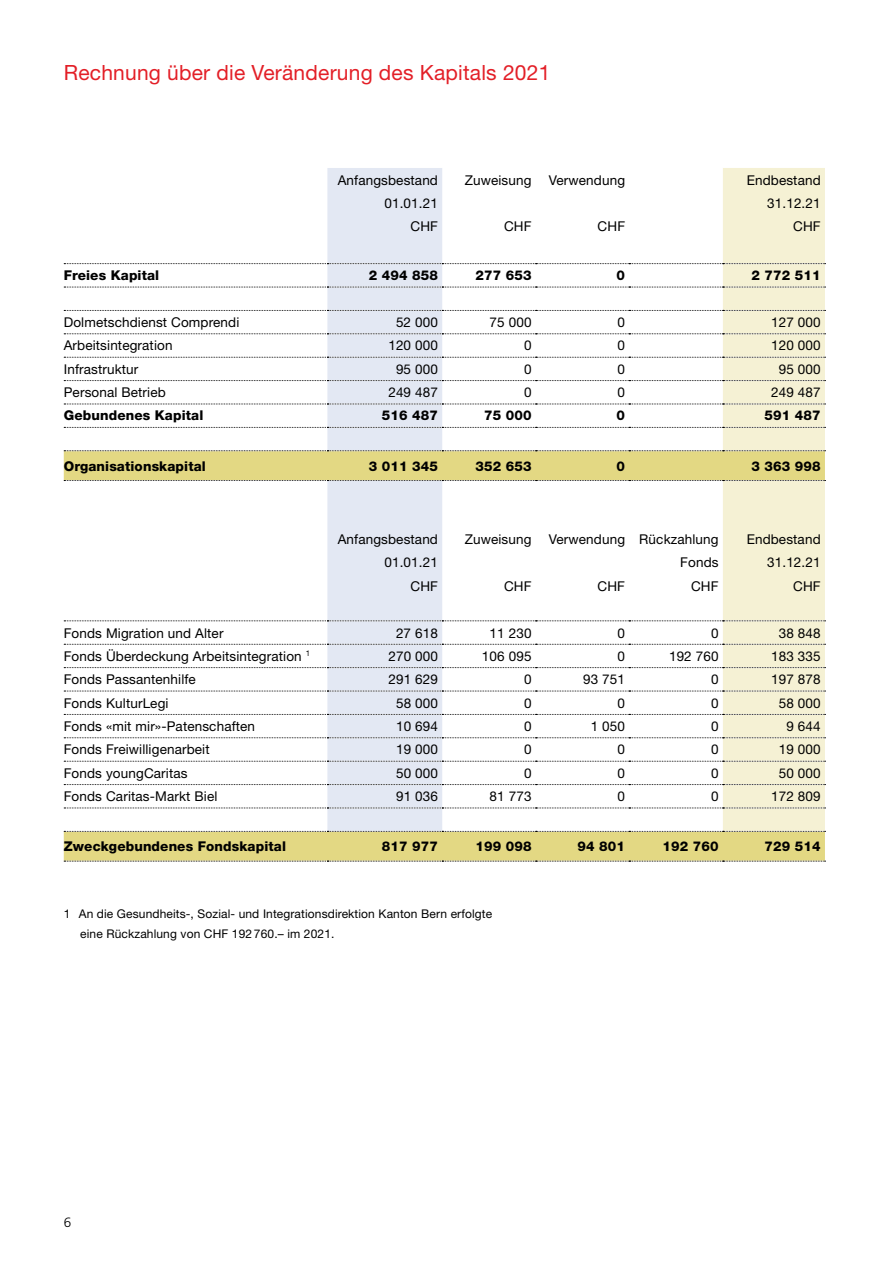
<style>
.page{position:relative;width:893px;height:1263px;background:#fff}
.page>*{position:absolute;margin:0;border:0;box-sizing:border-box;transform-origin:0 0}
.t1{font:21px "Helvetica Neue";letter-spacing:.01em;color:#e31f27}
.t2{font:13.5px "Helvetica Neue";letter-spacing:.01em;color:#000}
.t3{font:800 13.5px "Helvetica Neue";letter-spacing:.01em;color:#000}
.t4{font:300 13.5px "Frutiger";color:#000}
.t5{font:12px/19.2px "Helvetica Neue";letter-spacing:.01em;color:#000}
</style>
<div class="page">
<div style="left:327px;top:168px;width:115px;height:282px;background:#e3e8f3"></div>
<div style="left:723px;top:168px;width:102px;height:282px;background:#f5f1d4"></div>
<svg style="left:64px;top:451px;width:761px;height:410px"></svg>
<svg style="left:64px;top:263px;width:762px;height:1px"></svg>
<svg style="left:64px;top:287px;width:762px;height:1px"></svg>
<svg style="left:64px;top:310px;width:762px;height:1px"></svg>
<svg style="left:64px;top:333px;width:762px;height:1px"></svg>
<svg style="left:64px;top:357px;width:762px;height:1px"></svg>
<svg style="left:64px;top:380px;width:762px;height:1px"></svg>
<svg style="left:64px;top:404px;width:762px;height:1px"></svg>
<svg style="left:64px;top:427px;width:762px;height:1px"></svg>
<svg style="left:64px;top:450px;width:762px;height:1px"></svg>
<svg style="left:64px;top:480px;width:762px;height:1px"></svg>
<svg style="left:64px;top:620px;width:762px;height:1px"></svg>
<svg style="left:64px;top:644px;width:762px;height:1px"></svg>
<svg style="left:64px;top:667px;width:762px;height:1px"></svg>
<svg style="left:64px;top:691px;width:762px;height:1px"></svg>
<svg style="left:64px;top:714px;width:762px;height:1px"></svg>
<svg style="left:64px;top:737px;width:762px;height:1px"></svg>
<svg style="left:64px;top:761px;width:762px;height:1px"></svg>
<svg style="left:64px;top:784px;width:762px;height:1px"></svg>
<svg style="left:64px;top:807px;width:762px;height:1px"></svg>
<svg style="left:64px;top:831px;width:762px;height:1px"></svg>
<svg style="left:64px;top:861px;width:762px;height:1px"></svg>
<h1 class="t1" style="left:64px;top:60px;width:488px">Rechnung über die Veränderung des Kapitals 2021</h1>
<p class="t2" style="left:338px;top:172px;width:102px">Anfangsbestand</p>
<p class="t2" style="left:465px;top:172px;width:68px">Zuweisung</p>
<p class="t2" style="left:549px;top:172px;width:78px">Verwendung</p>
<p class="t2" style="left:747px;top:172px;width:75px">Endbestand</p>
<p class="t2" style="left:384px;top:195px;width:55px">01.01.21</p>
<p class="t2" style="left:767px;top:195px;width:55px">31.12.21</p>
<p class="t2" style="left:410px;top:219px;width:29px">CHF</p>
<p class="t2" style="left:504px;top:219px;width:29px">CHF</p>
<p class="t2" style="left:598px;top:219px;width:29px">CHF</p>
<p class="t2" style="left:793px;top:219px;width:29px">CHF</p>
<p class="t3" style="left:64px;top:267px;width:97px">Freies Kapital</p>
<p class="t3" style="left:369px;top:267px;width:71px">2 494 858</p>
<p class="t3" style="left:475px;top:267px;width:58px">277 653</p>
<p class="t3" style="left:617px;top:267px;width:10px">0</p>
<p class="t3" style="left:751px;top:267px;width:71px">2 772 511</p>
<p class="t2" style="left:64px;top:314px;width:177px">Dolmetschdienst Comprendi</p>
<p class="t2" style="left:396px;top:314px;width:43px">52 000</p>
<p class="t2" style="left:490px;top:314px;width:43px">75 000</p>
<p class="t2" style="left:618px;top:314px;width:9px">0</p>
<p class="t2" style="left:771px;top:314px;width:51px">127 000</p>
<p class="t2" style="left:64px;top:338px;width:110px">Arbeitsintegration</p>
<p class="t2" style="left:388px;top:338px;width:51px">120 000</p>
<p class="t2" style="left:524px;top:338px;width:9px">0</p>
<p class="t2" style="left:618px;top:338px;width:9px">0</p>
<p class="t2" style="left:771px;top:338px;width:51px">120 000</p>
<p class="t2" style="left:64px;top:361px;width:76px">Infrastruktur</p>
<p class="t2" style="left:396px;top:361px;width:43px">95 000</p>
<p class="t2" style="left:524px;top:361px;width:9px">0</p>
<p class="t2" style="left:618px;top:361px;width:9px">0</p>
<p class="t2" style="left:779px;top:361px;width:43px">95 000</p>
<p class="t2" style="left:64px;top:384px;width:104px">Personal Betrieb</p>
<p class="t2" style="left:388px;top:384px;width:51px">249 487</p>
<p class="t2" style="left:524px;top:384px;width:9px">0</p>
<p class="t2" style="left:618px;top:384px;width:9px">0</p>
<p class="t2" style="left:771px;top:384px;width:51px">249 487</p>
<p class="t3" style="left:64px;top:407px;width:141px">Gebundenes Kapital</p>
<p class="t3" style="left:382px;top:407px;width:58px">516 487</p>
<p class="t3" style="left:484px;top:407px;width:49px">75 000</p>
<p class="t3" style="left:617px;top:407px;width:10px">0</p>
<p class="t3" style="left:765px;top:407px;width:58px">591 487</p>
<p class="t3" style="left:64px;top:458px;width:144px">Organisationskapital</p>
<p class="t3" style="left:369px;top:458px;width:71px">3 011 345</p>
<p class="t3" style="left:475px;top:458px;width:58px">352 653</p>
<p class="t3" style="left:617px;top:458px;width:10px">0</p>
<p class="t3" style="left:751px;top:458px;width:71px">3 363 998</p>
<p class="t2" style="left:338px;top:531px;width:102px">Anfangsbestand</p>
<p class="t2" style="left:465px;top:531px;width:68px">Zuweisung</p>
<p class="t2" style="left:549px;top:531px;width:171px">Verwendung Rückzahlung</p>
<p class="t2" style="left:747px;top:531px;width:75px">Endbestand</p>
<p class="t2" style="left:384px;top:554px;width:55px">01.01.21</p>
<p class="t2" style="left:680px;top:554px;width:40px">Fonds</p>
<p class="t2" style="left:767px;top:554px;width:55px">31.12.21</p>
<p class="t2" style="left:410px;top:578px;width:29px">CHF</p>
<p class="t2" style="left:504px;top:578px;width:29px">CHF</p>
<p class="t2" style="left:597px;top:578px;width:29px">CHF</p>
<p class="t2" style="left:691px;top:578px;width:29px">CHF</p>
<p class="t2" style="left:793px;top:578px;width:29px">CHF</p>
<p class="t2" style="left:64px;top:625px;width:161px">Fonds Migration und Alter</p>
<p class="t2" style="left:396px;top:625px;width:43px">27 618</p>
<p class="t2" style="left:490px;top:625px;width:43px">11 230</p>
<p class="t2" style="left:618px;top:625px;width:9px">0</p>
<p class="t2" style="left:711px;top:625px;width:9px">0</p>
<p class="t2" style="left:779px;top:625px;width:43px">38 848</p>
<p class="t2" style="left:64px;top:648px;width:248px">Fonds Überdeckung Arbeitsintegration <sup>1</sup></p>
<p class="t2" style="left:388px;top:648px;width:51px">270 000</p>
<p class="t2" style="left:482px;top:648px;width:51px">106 095</p>
<p class="t2" style="left:618px;top:648px;width:9px">0</p>
<p class="t2" style="left:669px;top:648px;width:51px">192 760</p>
<p class="t2" style="left:771px;top:648px;width:51px">183 335</p>
<p class="t2" style="left:64px;top:671px;width:134px">Fonds Passantenhilfe</p>
<p class="t2" style="left:388px;top:671px;width:51px">291 629</p>
<p class="t2" style="left:524px;top:671px;width:9px">0</p>
<p class="t2" style="left:583px;top:671px;width:43px">93 751</p>
<p class="t2" style="left:711px;top:671px;width:9px">0</p>
<p class="t2" style="left:771px;top:671px;width:51px">197 878</p>
<p class="t2" style="left:64px;top:695px;width:106px">Fonds KulturLegi</p>
<p class="t2" style="left:396px;top:695px;width:43px">58 000</p>
<p class="t2" style="left:524px;top:695px;width:9px">0</p>
<p class="t2" style="left:618px;top:695px;width:9px">0</p>
<p class="t2" style="left:711px;top:695px;width:9px">0</p>
<p class="t2" style="left:779px;top:695px;width:43px">58 000</p>
<p class="t2" style="left:64px;top:718px;width:193px">Fonds «mit mir»-Patenschaften</p>
<p class="t2" style="left:396px;top:718px;width:43px">10 694</p>
<p class="t2" style="left:524px;top:718px;width:9px">0</p>
<p class="t2" style="left:591px;top:718px;width:36px">1 050</p>
<p class="t2" style="left:711px;top:718px;width:9px">0</p>
<p class="t2" style="left:786px;top:718px;width:36px">9 644</p>
<p class="t2" style="left:64px;top:742px;width:147px">Fonds Freiwilligenarbeit</p>
<p class="t2" style="left:396px;top:742px;width:43px">19 000</p>
<p class="t2" style="left:524px;top:742px;width:9px">0</p>
<p class="t2" style="left:618px;top:742px;width:9px">0</p>
<p class="t2" style="left:711px;top:742px;width:9px">0</p>
<p class="t2" style="left:779px;top:742px;width:43px">19 000</p>
<p class="t2" style="left:64px;top:765px;width:125px">Fonds youngCaritas</p>
<p class="t2" style="left:396px;top:765px;width:43px">50 000</p>
<p class="t2" style="left:524px;top:765px;width:9px">0</p>
<p class="t2" style="left:618px;top:765px;width:9px">0</p>
<p class="t2" style="left:711px;top:765px;width:9px">0</p>
<p class="t2" style="left:779px;top:765px;width:43px">50 000</p>
<p class="t2" style="left:64px;top:788px;width:155px">Fonds Caritas-Markt Biel</p>
<p class="t2" style="left:396px;top:788px;width:43px">91 036</p>
<p class="t2" style="left:490px;top:788px;width:43px">81 773</p>
<p class="t2" style="left:618px;top:788px;width:9px">0</p>
<p class="t2" style="left:711px;top:788px;width:9px">0</p>
<p class="t2" style="left:771px;top:788px;width:51px">172 809</p>
<p class="t3" style="left:64px;top:838px;width:224px">Zweckgebundenes Fondskapital</p>
<p class="t3" style="left:382px;top:838px;width:58px">817 977</p>
<p class="t3" style="left:475px;top:838px;width:58px">199 098</p>
<p class="t3" style="left:578px;top:838px;width:49px">94 801</p>
<p class="t3" style="left:662px;top:838px;width:58px">192 760</p>
<p class="t3" style="left:765px;top:838px;width:58px">729 514</p>
<p class="t5" style="left:80px;top:904px;width:413px;text-indent:-16px">1 An die Gesundheits-, Sozial- und Integrationsdirektion Kanton Bern erfolgte eine Rückzahlung von CHF 192 760.– im 2021.</p>
<p class="t4" style="left:64px;top:1214px;width:9px">6</p>
</div>
